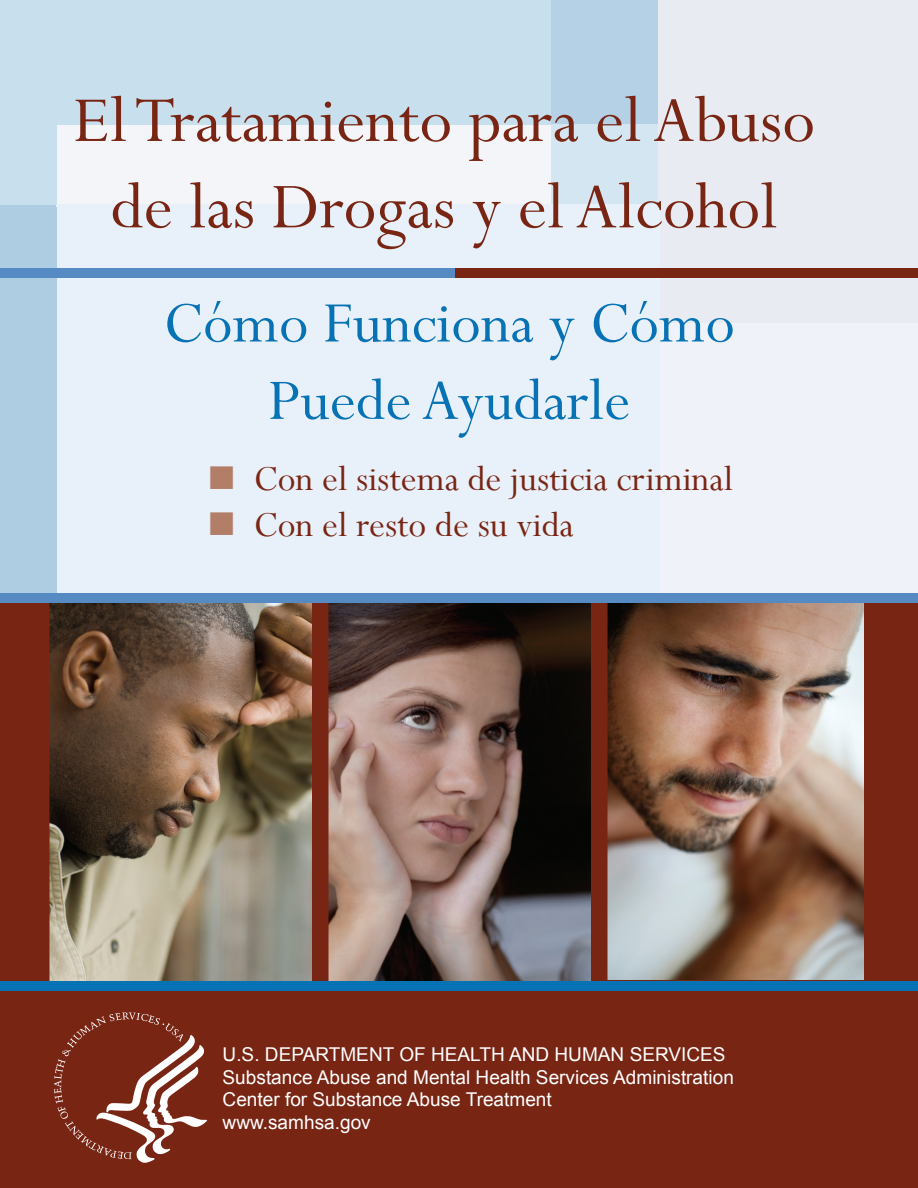
<style>
.page{position:relative;width:918px;height:1188px;background:#fff}
.page>*{position:absolute;margin:0;border:0;box-sizing:border-box;transform-origin:0 0}
.head_in_brown{font:72px/86.4px "Perpetua";color:#792514;text-align:center}
.head__in_blue{font:64.5px/77.4px "Perpetua";color:#0773b5;text-align:center}
.front_page_subhead_b{font:39px "Perpetua";color:#792514}
.dhhs{font:19.05px "Arial";color:#fff}
.dhhs_all_caps{font:19.05px "Arial";color:#fff}
.s1{color:#b27e67}
</style>
<div class="page">
<div style="left:0;top:981px;width:918px;height:207px;background:#792514"></div>
<div style="left:0;top:191px;width:57px;height:484px;background:#aecde2"></div>
<div style="left:0;top:0;width:553px;height:128px;background:#c8e0ed"></div>
<div style="left:57px;top:125px;width:496px;height:82px;background:#f4f5f8"></div>
<div style="left:0;top:10px;width:57px;height:195px;background:#c8e0ed"></div>
<div style="left:551px;top:0;width:367px;height:125px;background:#b5d1e6"></div>
<div style="left:551px;top:125px;width:107px;height:81px;background:#d4e6f1"></div>
<div style="left:658px;top:0;width:260px;height:343px;background:#e8ebf2"></div>
<div style="left:658px;top:324px;width:260px;height:638px;background:#eff2f9"></div>
<div style="left:57px;top:205px;width:602px;height:393px;background:#e8f0f9"></div>
<div style="left:0;top:269px;width:918px;height:9px;background:#558bc2"></div>
<div style="left:455px;top:269px;width:463px;height:9px;background:#792514"></div>
<img style="left:49px;top:603px;width:263px;height:379px">
<img style="left:328px;top:603px;width:263px;height:379px">
<svg style="left:54px;top:1012px;width:153px;height:151px"></svg>
<img style="left:608px;top:603px;width:256px;height:377px">
<div style="left:0;top:603px;width:49px;height:379px;background:#792514"></div>
<div style="left:312px;top:597px;width:16px;height:388px;background:#792514"></div>
<div style="left:864px;top:603px;width:54px;height:379px;background:#792514"></div>
<div style="left:591px;top:599px;width:17px;height:388px;background:#792514;border:2px solid #792514"></div>
<div style="left:0;top:593px;width:918px;height:10px;background:#558bc2"></div>
<div style="left:0;top:982px;width:918px;height:9px;background:#0773b5"></div>
<p class="head_in_brown" style="left:73px;top:76px;width:744px">El Tratamiento para el Abuso de las Drogas y el Alcohol</p>
<p class="head__in_blue" style="left:163px;top:283px;width:573px">Cómo Funciona y Cómo<br>Puede Ayudarle</p>
<p class="front_page_subhead_b" style="left:207px;top:455px;width:528px"><span class="s1">■</span> Con el sistema de justicia criminal</p>
<p class="front_page_subhead_b" style="left:207px;top:500px;width:368px"><span class="s1">■</span> Con el resto de su vida</p>
<p class="dhhs_all_caps" style="left:223px;top:1042px;width:501px">U.S. Department of Health and Hu man Services</p>
<p class="dhhs" style="left:223px;top:1064px;width:513px">Substance Abuse and Mental Health Services Administration</p>
<p class="dhhs" style="left:223px;top:1087px;width:331px">Center for Substance Abuse Treatment</p>
<p class="dhhs" style="left:223px;top:1110px;width:150px">www.samhsa.gov</p>
</div>
